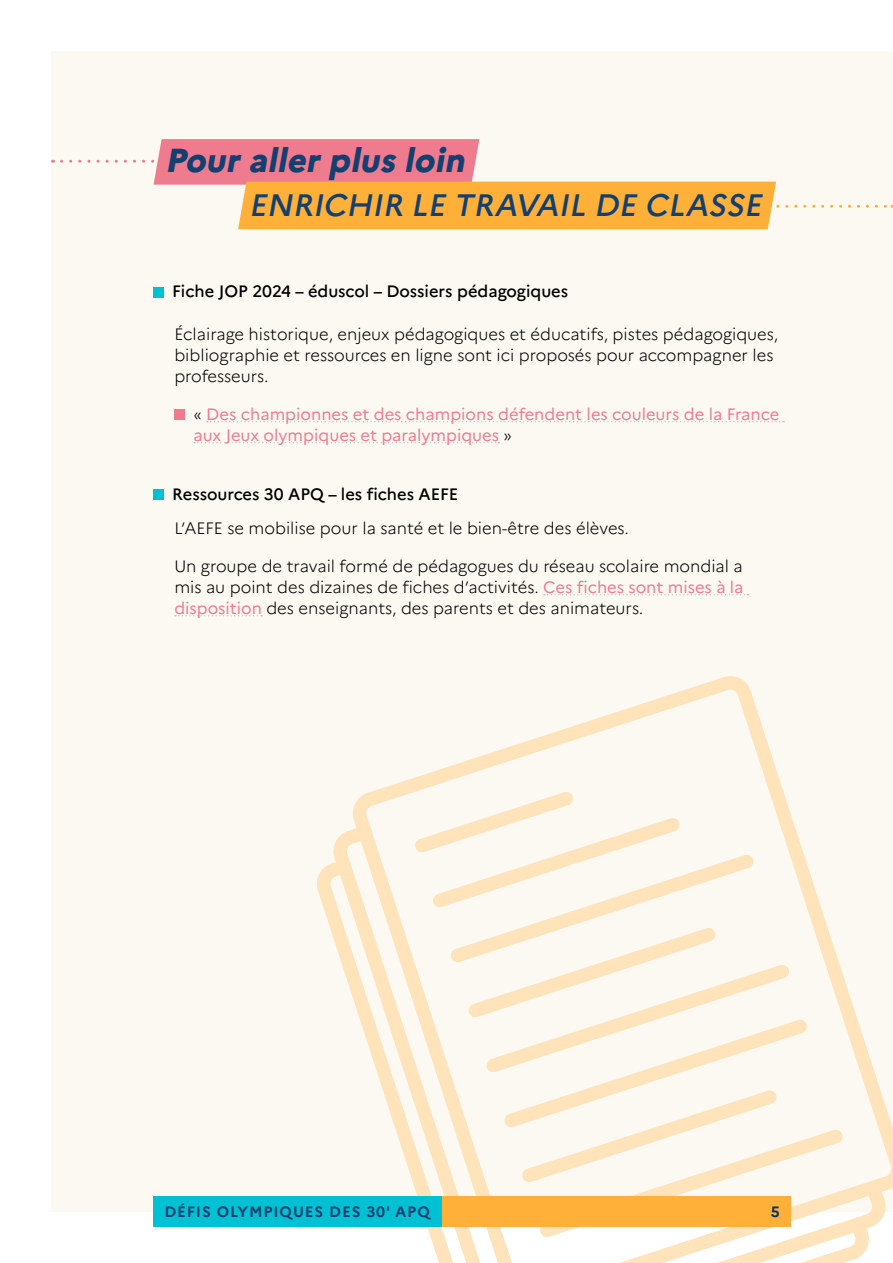
<style>
.page{position:relative;width:893px;height:1263px;background:#fff}
.page>*{position:absolute;margin:0;border:0;box-sizing:border-box;transform-origin:0 0}
.t1{font:italic 800 33.3px "Marianne";color:#134070}
.t2{font:italic 500 31.05px "Marianne";color:#134070}
.t3{font:300 16.5px/21px "Marianne";color:#000}
.t4{font:16.5px/21px "Marianne";color:#ef7c8e}
.t5{font:500 16.5px "Marianne";color:#000}
.t6{font:700 15px "Marianne";letter-spacing:.06em;color:#134070}
.t7{font:700 15px "Marianne";color:#036}
.s1{font-weight:300;color:#000}
.s2{font-weight:400;color:#ef7c8e}
</style>
<div class="page">
<div style="left:51px;top:51px;width:842px;height:1161px;background:#fbf9f2"></div>
<div style="left:158px;top:139px;width:317px;height:46px;background:#ef7c8e"></div>
<div style="left:242px;top:182px;width:530px;height:47px;background:#ffb039"></div>
<svg style="left:61px;top:160px;width:97px;height:3px"></svg>
<svg style="left:778px;top:205px;width:115px;height:3px"></svg>
<svg style="left:350px;top:673px;width:543px;height:539px;fill:#fbf9f2"></svg>
<svg style="left:331px;top:825px;width:557px;height:402px;fill:#fbf9f2"></svg>
<svg style="left:314px;top:859px;width:557px;height:404px;fill:#fbf9f2"></svg>
<div style="left:153px;top:1197px;width:289px;height:30px;background:#00c1d4"></div>
<div style="left:442px;top:1197px;width:349px;height:30px;background:#ffb039"></div>
<svg style="left:207px;top:421px;width:577px;height:1px"></svg>
<svg style="left:194px;top:442px;width:305px;height:1px"></svg>
<svg style="left:544px;top:594px;width:204px;height:1px"></svg>
<svg style="left:175px;top:615px;width:87px;height:1px"></svg>
<div style="left:153px;top:287px;width:10px;height:10px;background:#00c1d4"></div>
<div style="left:174px;top:409px;width:11px;height:11px;background:#ef7c8e"></div>
<div style="left:153px;top:490px;width:10px;height:10px;background:#00c1d4"></div>
<h1 class="t1" style="left:165px;top:140px;width:308px">Pour aller plus loin</h1>
<h2 class="t2" style="left:249px;top:186px;width:521px">ENRICHIR LE TRAVAIL DE CLASSE</h2>
<p class="t5" style="left:172px;top:281px;width:397px">Fiche JOP 2024 – éduscol – Dossiers pédagogiques</p>
<p class="t3" style="left:174px;top:323px;width:605px">Éclairage historique, enjeux pédagogiques et éducatifs, pistes pédagogiques, bibliographie et ressources en ligne sont ici proposés pour accompagner les professeurs.</p>
<p class="t4" style="left:193px;top:403px;width:587px"><span class="s1">«</span> Des championnes et des champions défendent les couleurs de la France aux Jeux olympiques et paralympiques <span class="s1">»</span></p>
<p class="t5" style="left:172px;top:484px;width:288px">Ressources 30 APQ – les fiches AEFE</p>
<p class="t3" style="left:174px;top:517px;width:456px">L’AEFE se mobilise pour la santé et le bien-être des élèves.</p>
<p class="t3" style="left:174px;top:555px;width:571px;text-align:justify">Un groupe de travail formé de pédagogues du réseau scolaire mondial a mis au point des dizaines de fiches d’activités. <span class="s2">Ces fiches sont mises à la disposition</span> des enseignants, des parents et des animateurs.</p>
<p class="t6" style="left:164px;top:1203px;width:267px">DÉFIS OLYMPIQUES DES 30' APQ</p>
<p class="t7" style="left:771px;top:1202px;width:10px">5</p>
</div>
